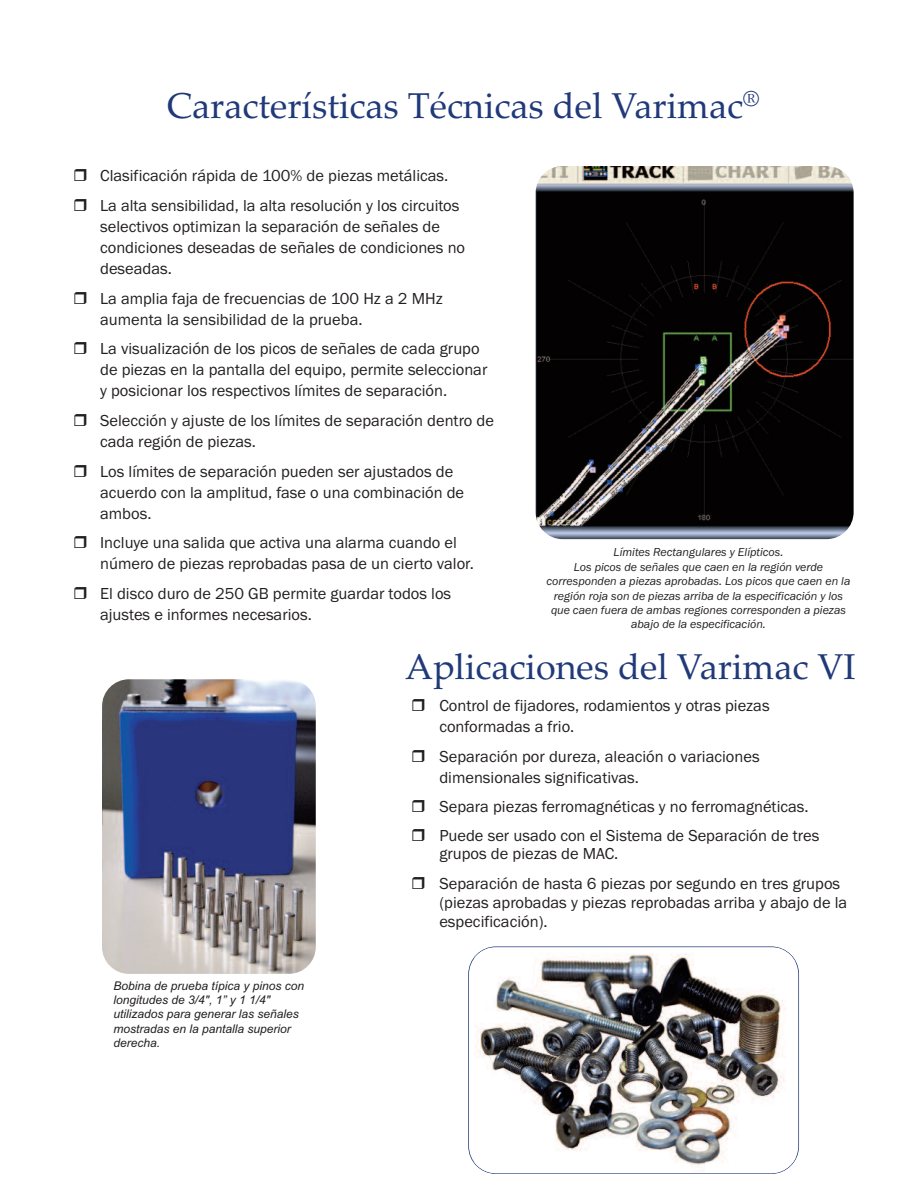
<style>
.page{position:relative;width:918px;height:1188px;background:#fff}
.page>*{position:absolute;margin:0;border:0;box-sizing:border-box;transform-origin:0 0}
.t1{font:36px "Palatino Linotype";color:#203979}
.t2{font:16.5px/21px "Franklin Gothic";color:#231f20}
.t3{font:italic 12px/14.4px "Franklin Gothic";color:#231f20;text-align:center}
.t4{font:italic 12px/14.4px "Arial";color:#231f20}
</style>
<div class="page">
<div style="left:468px;top:946px;width:331px;height:228px;border:2px solid #203979;border-radius:28px"></div>
<img style="left:474px;top:948px;width:321px;height:225px">
<img style="left:102px;top:679px;width:214px;height:295px;border-radius:27px">
<img style="left:536px;top:166px;width:318px;height:373px;border-radius:27px">
<h1 class="t1" style="left:167px;top:85px;width:594px">Características Técnicas del Varimac<sup>®</sup></h1>
<p class="t2" style="left:100px;top:161px;width:361px;line-height:29.7px">Clasificación rápida de 100% de piezas metálicas.<br>La alta sensibilidad, la alta resolución y los circuitos</p>
<p class="t2" style="left:100px;top:216px;width:367px">selectivos optimizan la separación de señales de condiciones deseadas de señales de condiciones no deseadas.</p>
<p class="t2" style="left:100px;top:288px;width:344px">La amplia faja de frecuencias de 100 Hz a 2 MHz aumenta la sensibilidad de la prueba.</p>
<p class="t2" style="left:100px;top:338px;width:389px">La visualización de los picos de señales de cada grupo de piezas en la pantalla del equipo, permite seleccionar y posicionar los respectivos límites de separación.</p>
<p class="t2" style="left:100px;top:410px;width:395px">Selección y ajuste de los límites de separación dentro de cada región de piezas.</p>
<p class="t2" style="left:100px;top:460px;width:366px">Los límites de separación pueden ser ajustados de acuerdo con la amplitud, fase o una combinación de ambos.</p>
<p class="t2" style="left:100px;top:532px;width:375px">Incluye una salida que activa una alarma cuando el número de piezas reprobadas pasa de un cierto valor.</p>
<p class="t2" style="left:100px;top:583px;width:353px">El disco duro de 250 GB permite guardar todos los ajustes e informes necesarios.</p>
<p class="t3" style="left:546px;top:545px;width:305px">Límites Rectangulares y Elípticos.<br>Los picos de señales que caen en la región verde corresponden a piezas aprobadas. Los picos que caen en la región roja son de piezas arriba de la especificación y los que caen fuera de ambas regiones corresponden a piezas abajo de la especificación.</p>
<h1 class="t1" style="left:405px;top:645px;width:452px">Aplicaciones del Varimac VI</h1>
<p class="t4" style="left:113px;top:978px;width:192px">Bobina de prueba típica y pinos con longitudes de 3/4", 1” y 1 1/4" utilizados para generar las señales mostradas en la pantalla superior derecha.</p>
<p class="t2" style="left:439px;top:695px;width:332px">Control de fijadores, rodamientos y otras piezas conformadas a frio.</p>
<p class="t2" style="left:439px;top:746px;width:322px">Separación por dureza, aleación o variaciones dimensionales significativas.</p>
<p class="t2" style="left:439px;top:792px;width:382px;line-height:28.5px">Separa piezas ferromagnéticas y no ferromagnéticas.<br>Puede ser usado con el Sistema de Separación de tres</p>
<p class="t2" style="left:439px;top:839px;width:402px;line-height:29.5px">grupos de piezas de MAC.<br>Separación de hasta 6 piezas por segundo en tres grupos</p>
<p class="t2" style="left:439px;top:892px;width:409px;line-height:19.8px">(piezas aprobadas y piezas reprobadas arriba y abajo de la especificación).</p>
</div>
